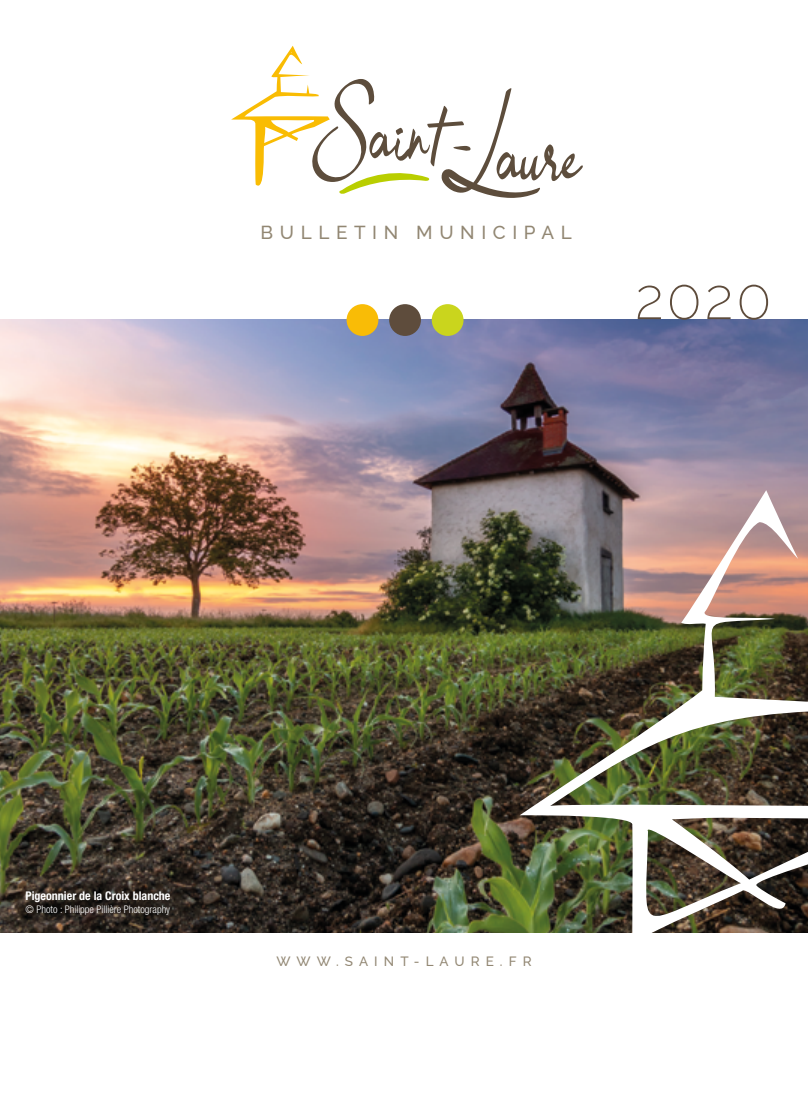
<style>
.page{position:relative;width:808px;height:1106px;background:#fff}
.page>*{position:absolute;margin:0;border:0;box-sizing:border-box;transform-origin:0 0}
.t1{font:200 57.75px "Raleway";color:#5e4c3c}
.t2{font:500 18.9px "Raleway";letter-spacing:.35em;color:#928773}
.t3{font:500 13.5px "Raleway";letter-spacing:.45em;color:#928773}
.t4{font:700 condensed 12px "Helvetica Neue LT Std";color:#fff}
.t5{font:300 condensed 10.5px "Helvetica Neue LT Std";color:#fff}
</style>
<div class="page">
<img style="left:0;top:319px;width:808px;height:613px">
<div style="left:347px;top:304px;width:31px;height:32px;background:#f9bc06;border-radius:50%"></div>
<div style="left:389px;top:304px;width:32px;height:32px;background:#5e4c3c;border-radius:50%"></div>
<div style="left:432px;top:304px;width:31px;height:32px;background:#cad51d;border-radius:50%"></div>
<svg style="left:231px;top:46px;width:352px;height:152px"></svg>
<img style="left:520px;top:490px;width:288px;height:443px">
<h2 class="t2" style="left:261px;top:218px;width:313px">BULLETIN MUNICIPAL</h2>
<h1 class="t1" style="left:635px;top:253px;width:138px">2020</h1>
<p class="t4" style="left:26px;top:888px;width:146px">Pigeonnier de la Croix blanche</p>
<p class="t5" style="left:26px;top:903px;width:146px">© Photo : Philippe Pillière Photography</p>
<p class="t3" style="left:276px;top:950px;width:257px">WWW.SAINT-LAURE.FR</p>
</div>
